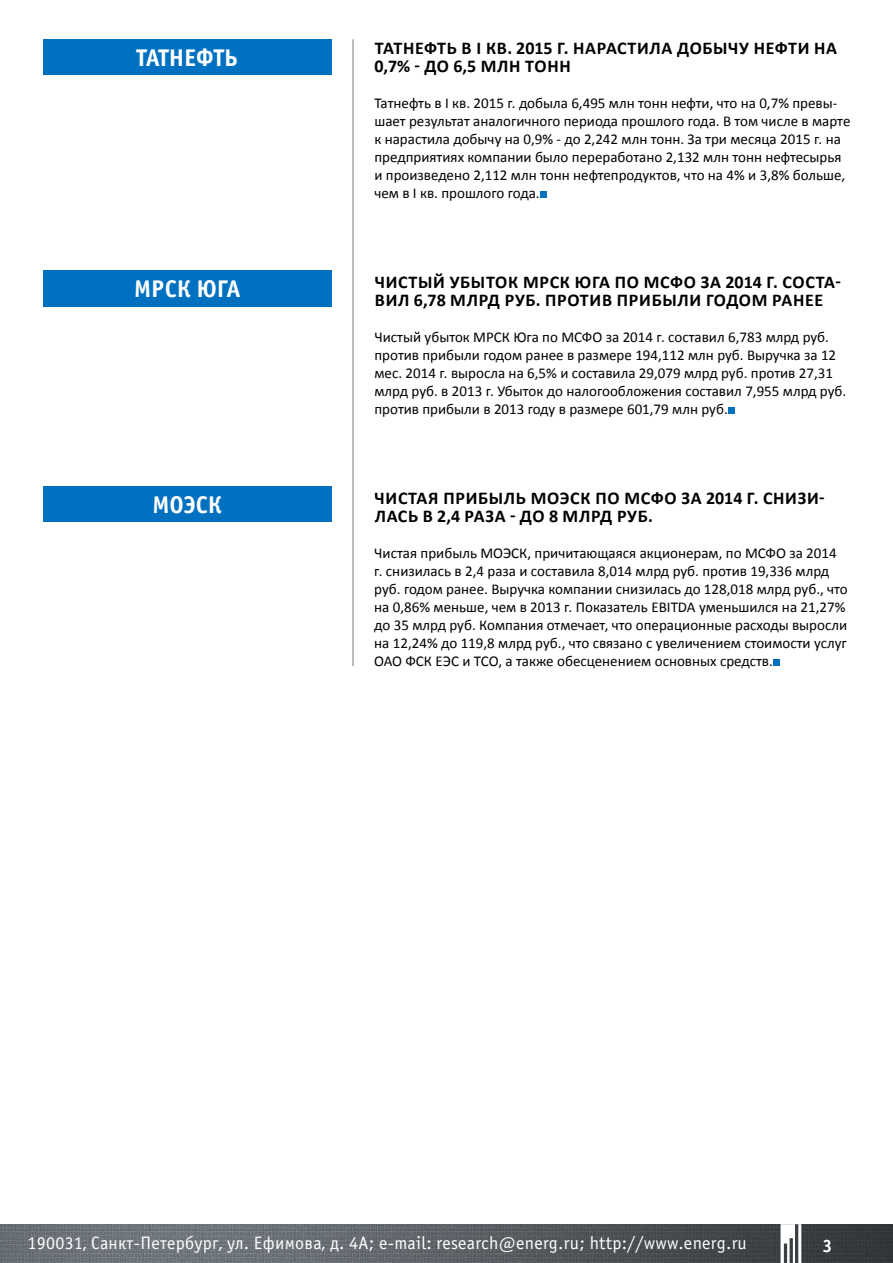
<style>
.page{position:relative;width:893px;height:1263px;background:#fff}
.page>*{position:absolute;margin:0;border:0;box-sizing:border-box;transform-origin:0 0}
.t1{font:700 24.15px "Officina Sans C";color:#fff}
.t2{font:700 18px "Calibri";letter-spacing:.03em;color:#000}
.t3{font:18px "Officina Sans C";letter-spacing:.015em;color:#fff}
.t4{font:700 18px "Officina Sans C";color:#fff}
.t5{font:15px/18px "Calibri";color:#000}
</style>
<div class="page">
<img style="left:0;top:1224px;width:893px;height:39px">
<hr style="left:352px;top:39px;width:2px;height:627px;background:#a7a9ac">
<div style="left:43px;top:39px;width:289px;height:36px;background:#0070c0"></div>
<div style="left:43px;top:270px;width:289px;height:36px;background:#0070c0"></div>
<div style="left:43px;top:486px;width:288px;height:36px;background:#0070c0"></div>
<svg style="left:781px;top:1224px;width:20px;height:39px"></svg>
<div style="left:540px;top:191px;width:7px;height:7px;background:#0070c0"></div>
<div style="left:728px;top:407px;width:7px;height:7px;background:#0070c0"></div>
<div style="left:773px;top:659px;width:7px;height:7px;background:#0070c0"></div>
<h1 class="t1" style="left:136px;top:44px;width:103px">Татнефть</h1>
<h1 class="t1" style="left:134px;top:275px;width:108px">МРСК Юга</h1>
<h1 class="t1" style="left:152px;top:491px;width:71px">МОЭСК</h1>
<p class="t2" style="left:375px;top:37px;width:20px">Татнефть</p>
<p class="t2" style="left:462px;top:37px;width:124px">в I кв. 2015 г. нарастила</p>
<p class="t2" style="left:677px;top:37px;width:14px">добы</p>
<p class="t2" style="left:728px;top:37px;width:38px">чу нефти</p>
<p class="t2" style="left:814px;top:37px;width:12px">на</p>
<p class="t2" style="left:374px;top:55px;width:120px">0,7% - до 6,5 млн</p>
<p class="t2" style="left:525px;top:55px;width:13px">тонн</p>
<p class="t5" style="left:374px;top:94px;width:478px">Татнефть в I кв. 2015 г. добыла 6,495 млн тонн нефти, что на 0,7% превы&shy;шает результат аналогичного периода прошлого года. В том числе в марте к нарастила добычу на 0,9% - до 2,242 млн тонн. За три месяца 2015 г. на предприятиях компании было переработано 2,132 млн тонн нефтесырья и произведено 2,112 млн тонн нефтепродуктов, что на 4% и 3,8% больше, чем в I кв. прошлого года.</p>
<p class="t2" style="left:375px;top:271px;width:13px">Чистый</p>
<p class="t2" style="left:450px;top:271px;width:13px">убыток</p>
<p class="t2" style="left:523px;top:271px;width:271px">МРСК Юга по МСФО за 2014 г. соста</p>
<p class="t2" style="left:835px;top:271px;width:7px">-</p>
<p class="t2" style="left:375px;top:289px;width:12px">вил</p>
<p class="t2" style="left:414px;top:289px;width:50px">6,78 млрд</p>
<p class="t2" style="left:505px;top:289px;width:53px">руб . против</p>
<p class="t2" style="left:617px;top:289px;width:13px">прибыли</p>
<p class="t2" style="left:706px;top:289px;width:13px">годом</p>
<p class="t2" style="left:772px;top:289px;width:11px">ранее</p>
<p class="t5" style="left:374px;top:328px;width:473px">Чистый убыток МРСК Юга по МСФО за 2014 г. составил 6,783 млрд руб. против прибыли годом ранее в размере 194,112 млн руб. Выручка за 12 мес. 2014 г. выросла на 6,5% и составила 29,079 млрд руб. против 27,31 млрд руб. в 2013 г. Убыток до налогообложения составил 7,955 млрд руб. против прибыли в 2013 году в размере 601,79 млн руб.</p>
<p class="t2" style="left:375px;top:487px;width:12px">Чистая</p>
<p class="t2" style="left:443px;top:487px;width:13px">прибыль</p>
<p class="t2" style="left:531px;top:487px;width:245px">МОЭСК по МСФО за 2014 г. снизи</p>
<p class="t2" style="left:819px;top:487px;width:7px">-</p>
<p class="t2" style="left:375px;top:505px;width:12px">лась</p>
<p class="t2" style="left:423px;top:505px;width:53px">в 2,4 раза</p>
<p class="t2" style="left:510px;top:505px;width:66px">- до 8 млрд</p>
<p class="t2" style="left:617px;top:505px;width:37px">руб .</p>
<p class="t5" style="left:374px;top:544px;width:475px">Чистая прибыль МОЭСК, причитающаяся акционерам, по МСФО за 2014 г. снизилась в 2,4 раза и составила 8,014 млрд руб. против 19,336 млрд руб. годом ранее. Выручка компании снизилась до 128,018 млрд руб., что на 0,86% меньше, чем в 2013 г. Показатель EBITDA уменьшился на 21,27% до 35 млрд руб. Компания отмечает, что операционные расходы выросли на 12,24% до 119,8 млрд руб., что связано с увеличением стоимости услуг ОАО ФСК ЕЭС и ТСО, а также обесценением основных средств.</p>
<p class="t3" style="left:28px;top:1233px;width:721px">190031, Санкт-Петербург, ул. Ефимова, д. 4А; e-mail: research@energ.ru; http://www.energ.ru</p>
<p class="t4" style="left:822px;top:1236px;width:12px">3</p>
</div>
